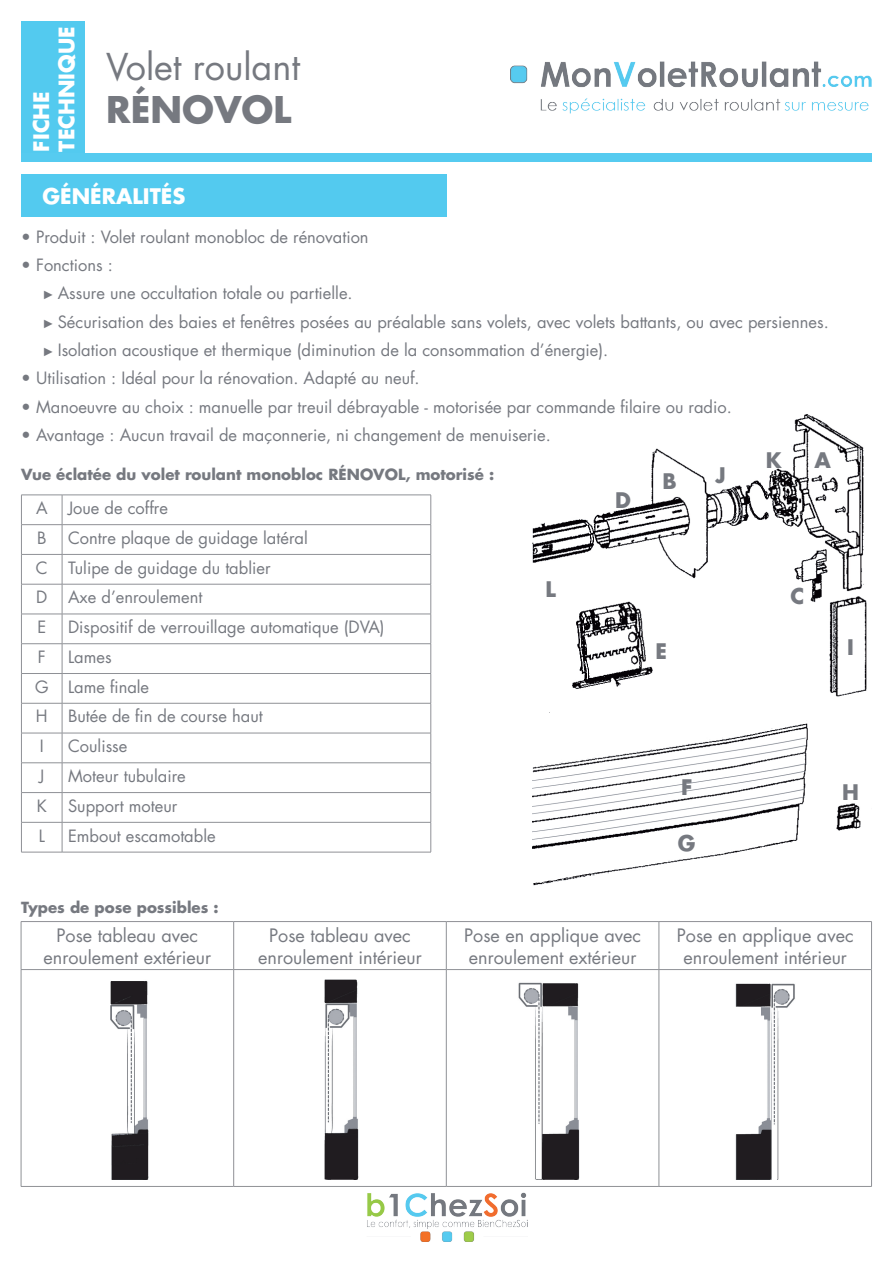
<style>
.page{position:relative;width:893px;height:1263px;background:#fff}
.page>*{position:absolute;margin:0;border:0;box-sizing:border-box;transform-origin:0 0}
.t1{font:36px "Futura LT";color:#767980}
.t2{font:700 36px "Futura";color:#767980}
.t3{font:700 21px/25.2px "Futura";color:#fff}
.t4{font:700 21px "Futura";color:#767980}
.t5{font:18px/21.6px "Futura LT";color:#767980;text-align:center}
.t6{font:16.5px/29.7px "Futura LT";color:#767980}
.t7{font:700 15px "Futura";color:#767980}
.s1{font-family:"Arial";font-size:12px}
</style>
<div class="page">
<img style="left:510px;top:61px;width:361px;height:52px">
<div style="left:21px;top:21px;width:64px;height:132px;background:#53caef"></div>
<div style="left:21px;top:153px;width:851px;height:8px;background:#56cbf0"></div>
<img style="left:532px;top:414px;width:335px;height:472px">
<div style="left:21px;top:174px;width:425px;height:43px;background:#53caef"></div>
<hr style="left:21px;top:495px;width:41px;height:1px;background:#8f9196">
<hr style="left:62px;top:495px;width:369px;height:1px;background:#8f9196">
<hr style="left:21px;top:524px;width:41px;height:1px;background:#8f9196">
<hr style="left:62px;top:524px;width:369px;height:1px;background:#8f9196">
<hr style="left:21px;top:554px;width:41px;height:1px;background:#8f9196">
<svg style="left:21px;top:496px;width:1px;height:88px"></svg>
<hr style="left:62px;top:554px;width:369px;height:1px;background:#8f9196">
<svg style="left:62px;top:495px;width:1px;height:89px"></svg>
<svg style="left:431px;top:495px;width:1px;height:89px"></svg>
<hr style="left:21px;top:584px;width:41px;height:1px;background:#8f9196">
<hr style="left:21px;top:584px;width:1px;height:30px;background:#8f9196">
<hr style="left:62px;top:584px;width:369px;height:1px;background:#8f9196">
<hr style="left:62px;top:584px;width:1px;height:30px;background:#8f9196">
<hr style="left:431px;top:584px;width:1px;height:30px;background:#8f9196">
<hr style="left:21px;top:614px;width:41px;height:1px;background:#8f9196">
<hr style="left:62px;top:614px;width:369px;height:1px;background:#8f9196">
<hr style="left:21px;top:643px;width:41px;height:1px;background:#8f9196">
<hr style="left:62px;top:643px;width:369px;height:1px;background:#8f9196">
<hr style="left:21px;top:673px;width:41px;height:1px;background:#8f9196">
<svg style="left:21px;top:614px;width:1px;height:89px"></svg>
<hr style="left:62px;top:673px;width:369px;height:1px;background:#8f9196">
<svg style="left:62px;top:614px;width:1px;height:89px"></svg>
<svg style="left:431px;top:614px;width:1px;height:89px"></svg>
<hr style="left:21px;top:703px;width:41px;height:1px;background:#8f9196">
<hr style="left:21px;top:703px;width:1px;height:30px;background:#8f9196">
<hr style="left:62px;top:703px;width:369px;height:1px;background:#8f9196">
<hr style="left:62px;top:703px;width:1px;height:30px;background:#8f9196">
<hr style="left:431px;top:703px;width:1px;height:30px;background:#8f9196">
<hr style="left:21px;top:733px;width:41px;height:1px;background:#8f9196">
<hr style="left:21px;top:733px;width:1px;height:30px;background:#8f9196">
<hr style="left:62px;top:733px;width:369px;height:1px;background:#8f9196">
<hr style="left:62px;top:733px;width:1px;height:30px;background:#8f9196">
<hr style="left:431px;top:733px;width:1px;height:30px;background:#8f9196">
<hr style="left:21px;top:762px;width:41px;height:1px;background:#8f9196">
<hr style="left:62px;top:762px;width:369px;height:1px;background:#8f9196">
<hr style="left:21px;top:792px;width:41px;height:1px;background:#8f9196">
<svg style="left:21px;top:763px;width:1px;height:59px"></svg>
<hr style="left:62px;top:792px;width:369px;height:1px;background:#8f9196">
<svg style="left:62px;top:763px;width:1px;height:59px"></svg>
<svg style="left:431px;top:763px;width:1px;height:59px"></svg>
<hr style="left:21px;top:822px;width:41px;height:1px;background:#8f9196">
<hr style="left:21px;top:822px;width:1px;height:30px;background:#8f9196">
<hr style="left:62px;top:822px;width:369px;height:1px;background:#8f9196">
<hr style="left:62px;top:822px;width:1px;height:30px;background:#8f9196">
<hr style="left:431px;top:822px;width:1px;height:30px;background:#8f9196">
<hr style="left:21px;top:852px;width:41px;height:1px;background:#8f9196">
<hr style="left:62px;top:852px;width:369px;height:1px;background:#8f9196">
<hr style="left:21px;top:921px;width:213px;height:1px;background:#8f9196">
<hr style="left:21px;top:922px;width:1px;height:47px;background:#8f9196">
<hr style="left:234px;top:921px;width:212px;height:1px;background:#8f9196">
<hr style="left:233px;top:922px;width:1px;height:47px;background:#8f9196">
<hr style="left:446px;top:921px;width:213px;height:1px;background:#8f9196">
<hr style="left:446px;top:922px;width:1px;height:47px;background:#8f9196">
<hr style="left:659px;top:921px;width:213px;height:1px;background:#8f9196">
<hr style="left:659px;top:922px;width:1px;height:47px;background:#8f9196">
<hr style="left:871px;top:922px;width:1px;height:47px;background:#8f9196">
<hr style="left:21px;top:969px;width:213px;height:1px;background:#8f9196">
<hr style="left:21px;top:970px;width:1px;height:216px;background:#8f9196">
<hr style="left:234px;top:969px;width:212px;height:1px;background:#8f9196">
<hr style="left:233px;top:970px;width:1px;height:216px;background:#8f9196">
<hr style="left:446px;top:969px;width:213px;height:1px;background:#8f9196">
<hr style="left:446px;top:970px;width:1px;height:216px;background:#8f9196">
<hr style="left:659px;top:969px;width:213px;height:1px;background:#8f9196">
<hr style="left:659px;top:970px;width:1px;height:216px;background:#8f9196">
<hr style="left:871px;top:970px;width:1px;height:216px;background:#8f9196">
<hr style="left:21px;top:1186px;width:213px;height:1px;background:#8f9196">
<hr style="left:234px;top:1186px;width:212px;height:1px;background:#8f9196">
<hr style="left:446px;top:1186px;width:213px;height:1px;background:#8f9196">
<hr style="left:659px;top:1186px;width:213px;height:1px;background:#8f9196">
<img style="left:110px;top:981px;width:39px;height:198px">
<img style="left:324px;top:979px;width:35px;height:201px">
<img style="left:518px;top:982px;width:62px;height:198px">
<img style="left:735px;top:983px;width:60px;height:197px">
<img style="left:367px;top:1192px;width:160px;height:50px">
<p class="t3" style="left:29px;top:152px;width:127px;rotate:-90deg">FICHE<br>TECHNIQUE</p>
<h1 class="t1" style="left:106px;top:43px;width:195px">Volet roulant</h1>
<h1 class="t2" style="left:106px;top:85px;width:187px">RÉNOVOL</h1>
<p class="t3" style="left:43px;top:184px;width:144px">GÉNÉRALITÉS</p>
<p class="t6" style="left:21px;top:222px;width:349px">• Produit : Volet roulant monobloc de rénovation</p>
<p class="t6" style="left:43px;top:251px;width:788px;line-height:28.3px;text-indent:-21px">• Fonctions :<br><span class="s1">►</span> Assure une occultation totale ou partielle.<br><span class="s1">►</span> Sécurisation des baies et fenêtres posées au préalable sans volets, avec volets battants, ou avec persiennes. <span class="s1">►</span> Isolation acoustique et thermique (diminution de la consommation d’énergie).</p>
<p class="t6" style="left:21px;top:364px;width:400px">• Utilisation : Idéal pour la rénovation. Adapté au neuf.</p>
<p class="t6" style="left:21px;top:392px;width:712px">• Manoeuvre au choix : manuelle par treuil débrayable - motorisée par commande filaire ou radio.</p>
<p class="t6" style="left:21px;top:420px;width:531px">• Avantage : Aucun travail de maçonnerie, ni changement de menuiserie.</p>
<p class="t7" style="left:21px;top:465px;width:475px">Vue éclatée du volet roulant monobloc RÉNOVOL, motorisé :</p>
<p class="t4" style="left:766px;top:446px;width:17px">K</p>
<p class="t4" style="left:815px;top:446px;width:18px">A</p>
<p class="t4" style="left:716px;top:461px;width:12px">J</p>
<p class="t4" style="left:663px;top:467px;width:16px">B</p>
<p class="t6" style="left:36px;top:493px;width:134px">A Joue de coffre<br>B</p>
<p class="t6" style="left:36px;top:523px;width:273px;text-indent:32px">Contre plaque de guidage latéral<br>C Tulipe de guidage du tablier<br>D</p>
<p class="t6" style="left:68px;top:583px;width:136px">Axe d’enroulement</p>
<p class="t6" style="left:37px;top:612px;width:10px">E</p>
<p class="t6" style="left:68px;top:612px;width:318px">Dispositif de verrouillage automatique (DVA)</p>
<p class="t6" style="left:38px;top:642px;width:9px">F</p>
<p class="t6" style="left:35px;top:642px;width:229px;text-indent:33px">Lames<br>G Lame finale<br>H Butée de fin de course haut<br>I</p>
<p class="t6" style="left:68px;top:731px;width:61px">Coulisse</p>
<p class="t6" style="left:39px;top:761px;width:7px">J</p>
<p class="t6" style="left:68px;top:761px;width:119px">Moteur tubulaire</p>
<p class="t6" style="left:37px;top:791px;width:12px">K</p>
<p class="t6" style="left:68px;top:791px;width:111px">Support moteur</p>
<p class="t6" style="left:39px;top:821px;width:8px">L</p>
<p class="t6" style="left:68px;top:821px;width:149px">Embout escamotable</p>
<p class="t4" style="left:545px;top:575px;width:12px">L</p>
<p class="t4" style="left:615px;top:486px;width:17px">D</p>
<p class="t4" style="left:655px;top:637px;width:13px">E</p>
<p class="t4" style="left:681px;top:773px;width:13px">F</p>
<p class="t4" style="left:678px;top:829px;width:19px">G</p>
<p class="t4" style="left:790px;top:582px;width:15px">C</p>
<p class="t4" style="left:847px;top:633px;width:8px">I</p>
<p class="t4" style="left:842px;top:778px;width:18px">H</p>
<p class="t7" style="left:21px;top:897px;width:199px">Types de pose possibles :</p>
<p class="t5" style="left:44px;top:925px;width:169px">Pose tableau avec enroulement extérieur</p>
<p class="t5" style="left:258px;top:925px;width:165px">Pose tableau avec enroulement intérieur</p>
<p class="t5" style="left:464px;top:925px;width:178px;text-align:left">Pose en applique avec enroulement extérieur</p>
<p class="t5" style="left:677px;top:925px;width:178px">Pose en applique avec enroulement intérieur</p>
</div>
